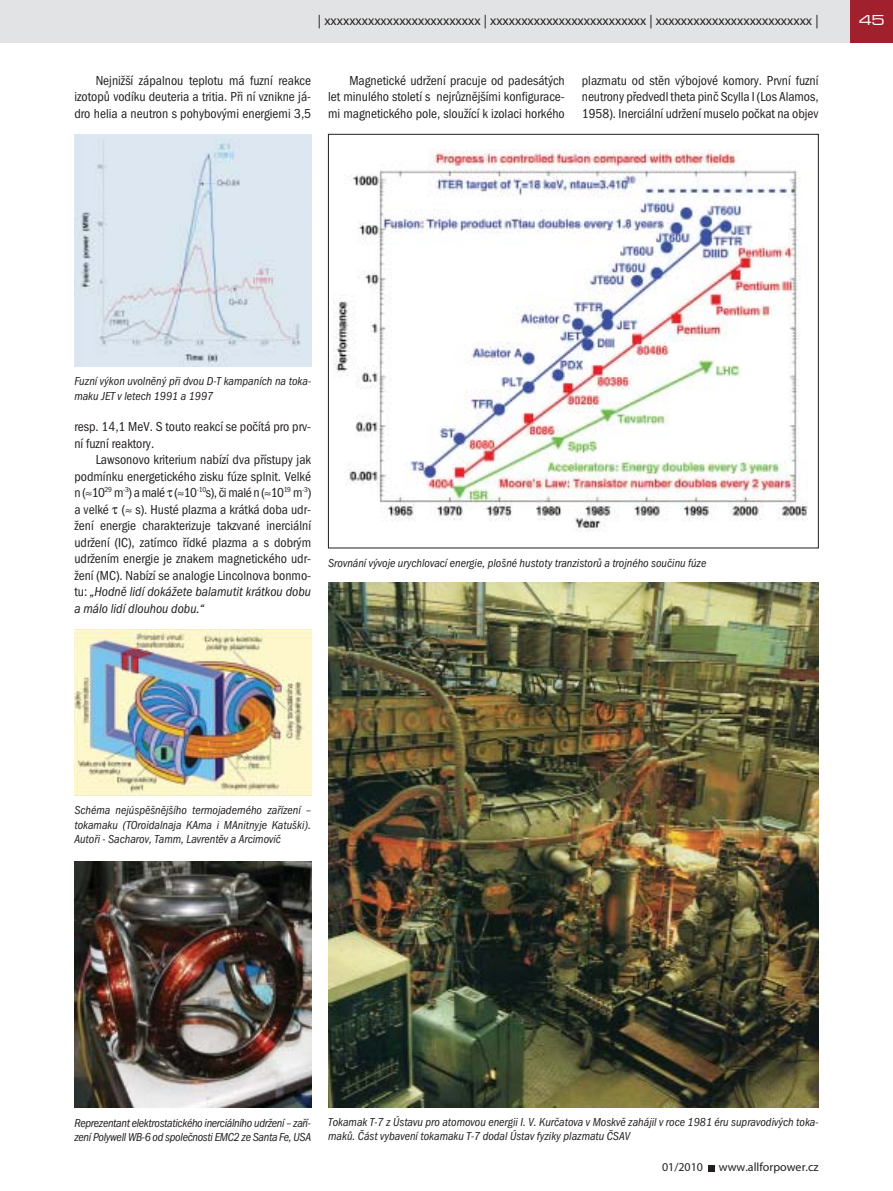
<style>
.page{position:relative;width:893px;height:1191px;background:#fff}
.page>*{position:absolute;margin:0;border:0;box-sizing:border-box;transform-origin:0 0}
.t1{font:500 expanded 15px "Microgramma DOT";color:#fff}
.t2{font:13.5px/16.5px "Franklin Got Itc TOT Boo Con";color:#231f20;text-align:justify}
.t3{font:13.5px "Myriad Pro";color:#231f20}
.t4{font:13.5px/16.5px "Franklin Got Itc TOT Boo Con Ita";color:#231f20}
.t5{font:12px/14.4px "Franklin Got Itc TOT Boo Con Ita";color:#231f20}
.t6{font:12px/14.4px "Franklin Got Itc TOT Boo Con Ita";letter-spacing:-.025em;color:#231f20}
.t7{font:12px "Myriad Pro";color:#231f20}
.s1{font-family:"Franklin Got Itc TOT Boo Con"}
</style>
<div class="page">
<div style="left:0;top:0;width:850px;height:43px;background:#e2e3e4"></div>
<div style="left:850px;top:0;width:43px;height:43px;background:#a0212d"></div>
<svg style="left:709px;top:1165px;width:6px;height:6px"></svg>
<img style="left:74px;top:134px;width:237px;height:233px">
<img style="left:332px;top:150px;width:476px;height:381px">
<img style="left:328px;top:583px;width:491px;height:524px">
<img style="left:74px;top:629px;width:237px;height:167px">
<img style="left:74px;top:861px;width:237px;height:247px">
<p class="t3" style="left:318px;top:15px;width:502px">| xxxxxxxxxxxxxxxxxxxxxxxxx | xxxxxxxxxxxxxxxxxxxxxxxxx | xxxxxxxxxxxxxxxxxxxxxxxxx |</p>
<p class="t2" style="left:74px;top:73px;width:238px;text-indent:21px">Nejnižší zápalnou teplotu má fuzní reakce izotopů vodíku deuteria a tritia. Při ní vznikne já&shy;dro helia a neutron s pohybovými energiemi 3,5</p>
<p class="t2" style="left:328px;top:73px;width:238px;text-indent:21px">Magnetické udržení pracuje od padesátých let minulého století s nejrůznějšími konfigurace&shy;mi magnetického pole, sloužící k izolaci horkého</p>
<p class="t2" style="left:582px;top:73px;width:238px">plazmatu od stěn výbojové komory. První fuzní neutrony předvedl theta pinč Scylla I (Los Alamos, 1958). Inerciální udržení muselo počkat na objev</p>
<p class="t1" style="left:859px;top:11px;width:26px">45</p>
<p class="t5" style="left:74px;top:375px;width:238px">Fuzní výkon uvolněný při dvou D-T kampaních na toka&shy;maku JET v letech 1991 a 1997</p>
<p class="t2" style="left:74px;top:420px;width:238px">resp. 14,1 MeV. S touto reakcí se počítá pro prv&shy;ní fuzní reaktory.</p>
<p class="t2" style="left:74px;top:453px;width:238px;text-indent:21px">Lawsonovo kriterium nabízí dva přístupy jak podmínku energetického zisku fúze splnit. Velké n (≈10<sup>29</sup> m<sup>-3</sup>) a malé (≈10<sup>-10</sup>s), či malé n (≈10<sup>19</sup> m<sup>-3</sup>) a velké (≈ s). Husté plazma a krátká doba udr&shy;žení energie charakterizuje takzvané inerciální udržení (IC), zatímco řídké plazma a s dobrým udržením energie je znakem magnetického udr&shy;žení (MC). Nabízí se analogie Lincolnova bonmo-</p>
<p class="t4" style="left:74px;top:585px;width:238px"><span class="s1">tu:</span> „Hodně lidí dokážete balamutit krátkou dobu a málo lidí dlouhou dobu.“</p>
<p class="t5" style="left:328px;top:557px;width:380px">Srovnání vývoje urychlovací energie, plošné hustoty tranzistorů a trojného součinu fúze</p>
<p class="t5" style="left:74px;top:804px;width:238px;text-align:justify">Schéma nejúspěšnějšího termojaderného zařízení – tokamaku (TOroidalnaja KAma i MAnitnyje Katuški).<br>Autoři - Sacharov, Tamm, Lavrentěv a Arcimovič</p>
<p class="t6" style="left:74px;top:1116px;width:238px">Reprezentant elektrostatického inerciálního udržení – zaří&shy;zení Polywell WB-6 od společnosti EMC2 ze Santa Fe, USA</p>
<p class="t5" style="left:328px;top:1115px;width:492px">Tokamak T-7 z Ústavu pro atomovou energii I. V. Kurčatova v Moskvě zahájil v roce 1981 éru supravodivých toka&shy;maků. Část vybavení tokamaku T-7 dodal Ústav fyziky plazmatu ČSAV</p>
<p class="t7" style="left:662px;top:1163px;width:43px">01/2010</p>
<p class="t7" style="left:719px;top:1163px;width:101px">www.allforpower.cz</p>
</div>
